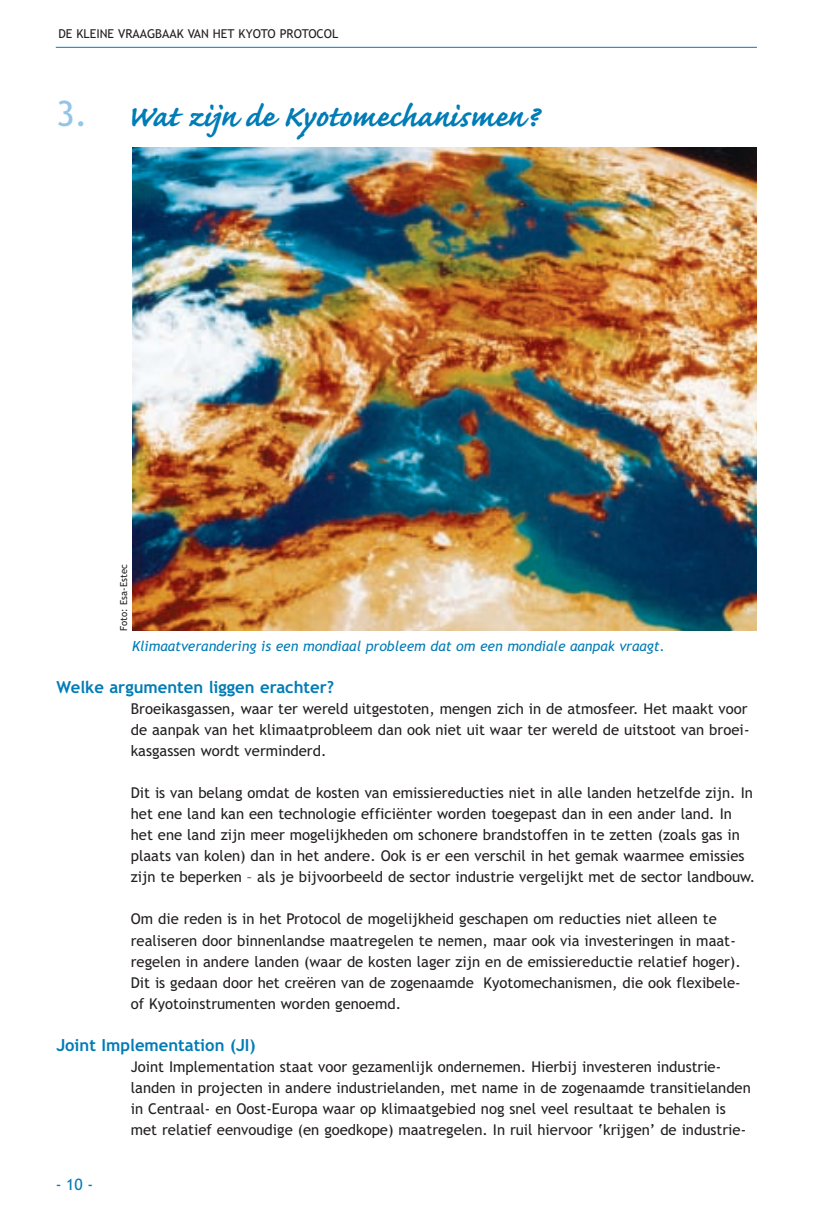
<style>
.page{position:relative;width:819px;height:1216px;background:#fff}
.page>*{position:absolute;margin:0;border:0;box-sizing:border-box;transform-origin:0 0}
.t1{font:700 38.5px "Caflisch Script";color:#007cb6}
.t2{font:700 16.62px "Trebuchet MS";color:#007cb6}
.t3{font:15.75px "Trebuchet MS";color:#007cb6}
.t4{font:14.88px/21px "Trebuchet MS";color:#231f20}
.t5{font:italic 14px "Trebuchet MS";color:#007cb6}
.t6{font:12.25px "Trebuchet MS";color:#231f20}
.t7{font:9.62px "Trebuchet MS";color:#231f20}
.s1{font-family:"Trebuchet MS";font-weight:400;font-size:35px;color:#92c5e7}
</style>
<div class="page">
<hr style="left:56px;top:47px;width:700px;height:1px;background:#007cb6">
<img style="left:132px;top:148px;width:624px;height:483px">
<p class="t6" style="left:58px;top:27px;width:281px">DE KLEINE VRAAGBAAK VAN HET KYOTO PROTOCOL</p>
<h1 class="t1" style="left:56px;top:90px;width:483px"><span class="s1">3.</span> Wat zijn de Kyotomechanismen?</h1>
<p class="t7" style="left:118px;top:631px;width:68px;rotate:-90deg">Foto: Esa-Estec</p>
<p class="t5" style="left:132px;top:638px;width:534px">Klimaatverandering is een mondiaal probleem dat om een mondiale aanpak vraagt.</p>
<p class="t2" style="left:56px;top:678px;width:279px">Welke argumenten liggen erachter?</p>
<p class="t4" style="left:131px;top:698px;width:620px">Broeikasgassen, waar ter wereld uitgestoten, mengen zich in de atmosfeer. Het maakt voor de aanpak van het klimaatprobleem dan ook niet uit waar ter wereld de uitstoot van broei&shy;kasgassen wordt verminderd.</p>
<p class="t4" style="left:131px;top:782px;width:626px">Dit is van belang omdat de kosten van emissiereducties niet in alle landen hetzelfde zijn. In het ene land kan een technologie efficiënter worden toegepast dan in een ander land. In het ene land zijn meer mogelijkheden om schonere brandstoffen in te zetten (zoals gas in plaats van kolen) dan in het andere. Ook is er een verschil in het gemak waarmee emissies zijn te beperken – als je bijvoorbeeld de sector industrie vergelijkt met de sector landbouw.</p>
<p class="t4" style="left:131px;top:908px;width:611px">Om die reden is in het Protocol de mogelijkheid geschapen om reducties niet alleen te realiseren door binnenlandse maatregelen te nemen, maar ook via investeringen in maat&shy;regelen in andere landen (waar de kosten lager zijn en de emissiereductie relatief hoger).<br>Dit is gedaan door het creëren van de zogenaamde Kyotomechanismen, die ook flexibele&shy;of Kyotoinstrumenten worden genoemd.</p>
<p class="t2" style="left:56px;top:1035px;width:201px">Joint Implementation (JI)</p>
<p class="t4" style="left:131px;top:1055px;width:621px">Joint Implementation staat voor gezamenlijk ondernemen. Hierbij investeren industrie&shy;landen in projecten in andere industrielanden, met name in de zogenaamde transitielanden in Centraal- en Oost-Europa waar op klimaatgebied nog snel veel resultaat te behalen is met relatief eenvoudige (en goedkope) maatregelen. In ruil hiervoor ‘krijgen’ de industrie-</p>
<p class="t3" style="left:56px;top:1174px;width:39px">-10-</p>
</div>
